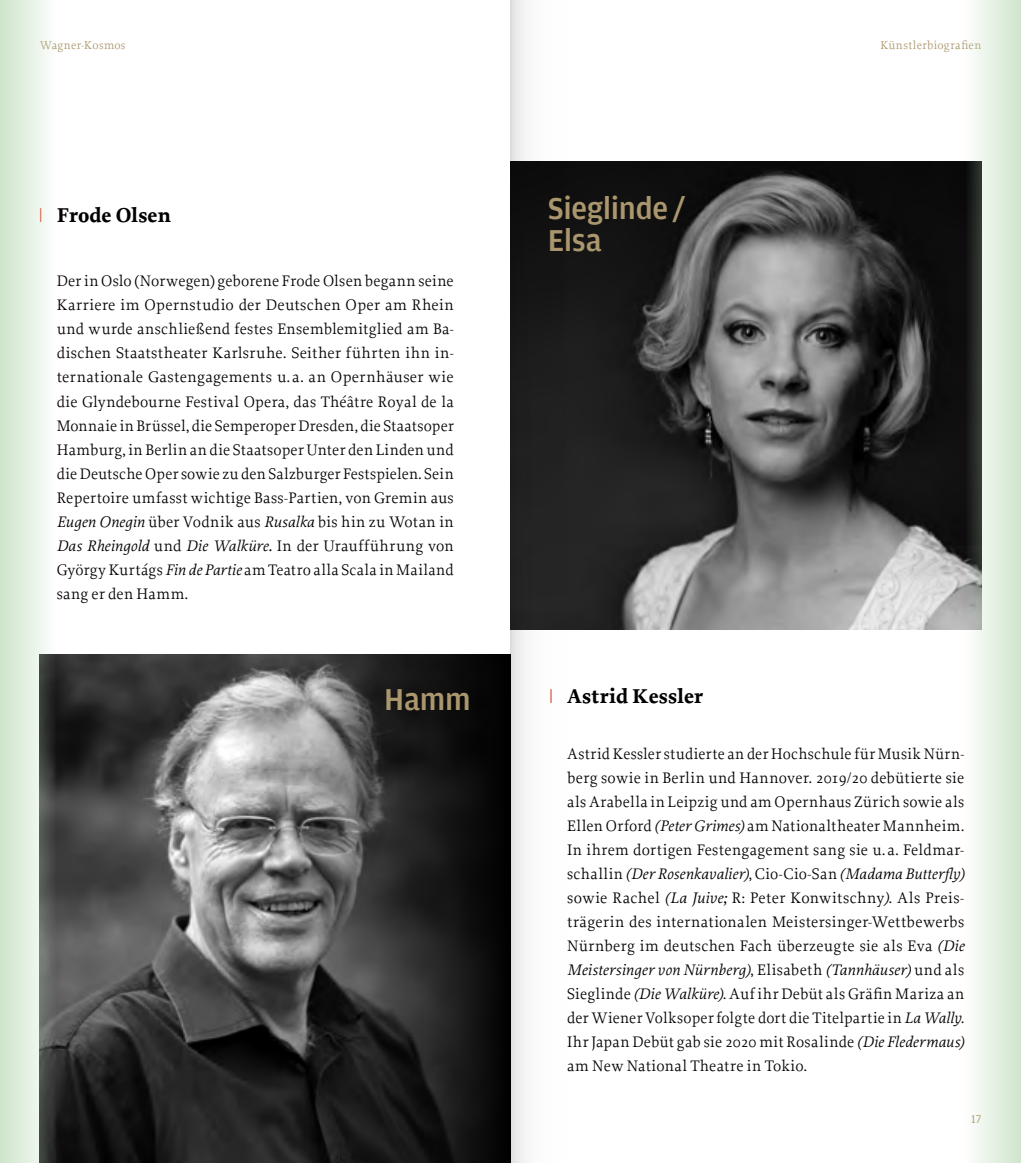
<style>
.page{position:relative;width:1021px;height:1163px;background:#fff}
.page>*{position:absolute;margin:0;border:0;box-sizing:border-box;transform-origin:0 0}
.t1{font:500 32px/32px "Amplitude";letter-spacing:-.01em;color:#ab976e}
.t2{font:700 21px "Proforma";letter-spacing:.005em;color:#000}
.t3{font:16px/24px "Proforma";letter-spacing:.02em;color:#000;text-align:justify}
.t4{font:12px "Proforma";letter-spacing:.025em;color:#ab976e}
.t5{font:12px "Amplitude";color:#ab976e}
.s1{font-weight:400;font-size:20px;color:#d21d07}
.s2{font-style:italic}
</style>
<div class="page">
<img style="left:591px;top:162px;width:373px;height:467px">
<img style="left:57px;top:654px;width:253px;height:508px">
<svg style="left:310px;top:654px;width:200px;height:508px"></svg>
<svg style="left:964px;top:0;width:56px;height:1162px"></svg>
<svg style="left:0;top:0;width:57px;height:1162px"></svg>
<svg style="left:510px;top:0;width:81px;height:1162px"></svg>
<p class="t4" style="left:40px;top:37px;width:87px">Wagner-Kosmos</p>
<h2 class="t2" style="left:40px;top:202px;width:133px"><span class="s1">|</span> Frode Olsen</h2>
<p class="t3" style="left:57px;top:269px;width:398px">Derin Oslo (Norwegen) geborene Frode Olsen begann seine Karriere im Opernstudio der Deutschen Oper am Rhein und wurde anschließend festes Ensemblemitglied am Ba&shy;dischen Staatstheater Karlsruhe. Seither führten ihn in&shy;ternationale Gastengagements u.a. an Opernhäuser wie die Glyndebourne Festival Opera, das Théâtre Royal de la Monnaie in Brüssel, die Semperoper Dresden, die Staatsoper Hamburg, in Berlin an die Staatsoper Unter den Linden und die Deutsche Opersowie zu den Salzburger Festspielen. Sein Repertoire umfasst wichtige Bass-Partien, von Gremin aus <span class="s2">Eugen Onegin</span> über Vodnik aus <span class="s2">Rusalka</span> bis hin zu Wotan in <span class="s2">Das Rheingold</span> und <span class="s2">Die Walküre.</span> In der Uraufführung von GyörgyKurtágs <span class="s2">Fin de Partie</span> am Teatro alla Scala in Mailand sang er den Hamm.</p>
<h1 class="t1" style="left:384px;top:683px;width:88px">Hamm</h1>
<h1 class="t1" style="left:548px;top:192px;width:139px">Sieglinde /<br>Elsa</h1>
<h2 class="t2" style="left:550px;top:682px;width:154px"><span class="s1">|</span> Astrid Kessler</h2>
<p class="t4" style="left:880px;top:37px;width:102px">Künstlerbiografien</p>
<p class="t3" style="left:567px;top:741px;width:398px">Astrid Kesslerstudierte an der Hochschule für Musik Nürn&shy;berg sowie in Berlin und Hannover. 2019/20 debütierte sie als Arabella in Leipzig und am Opernhaus Zürich sowie als Ellen Orford <span class="s2">(Peter Grimes)</span> am Nationaltheater Mannheim.<br>In ihrem dortigen Festengagement sang sie u. a. Feldmar&shy;schallin <span class="s2">(Der Rosenkavalier)</span>, Cio-Cio-San <span class="s2">(Madama Butterfly) </span>sowie Rachel <span class="s2">(La Juive;</span> R: Peter Konwitschny<span class="s2">)</span>. Als Preis&shy;trägerin des internationalen Meistersinger-Wettbewerbs Nürnberg im deutschen Fach überzeugte sie als Eva <span class="s2">(Die Meistersinger von Nürnberg)</span>, Elisabeth <span class="s2">(Tannhäuser)</span> und als Sieglinde <span class="s2">(Die Walküre)</span>. Auf ihr Debüt als Gräfin Mariza an der Wiener Volksoperfolgte dort die Titelpartie in <span class="s2">La Wally</span>.<br>Ihr Japan Debüt gab sie 2020 mit Rosalinde <span class="s2">(Die Fledermaus) </span>am New National Theatre in Tokio.</p>
<p class="t5" style="left:971px;top:1112px;width:12px">17</p>
</div>
